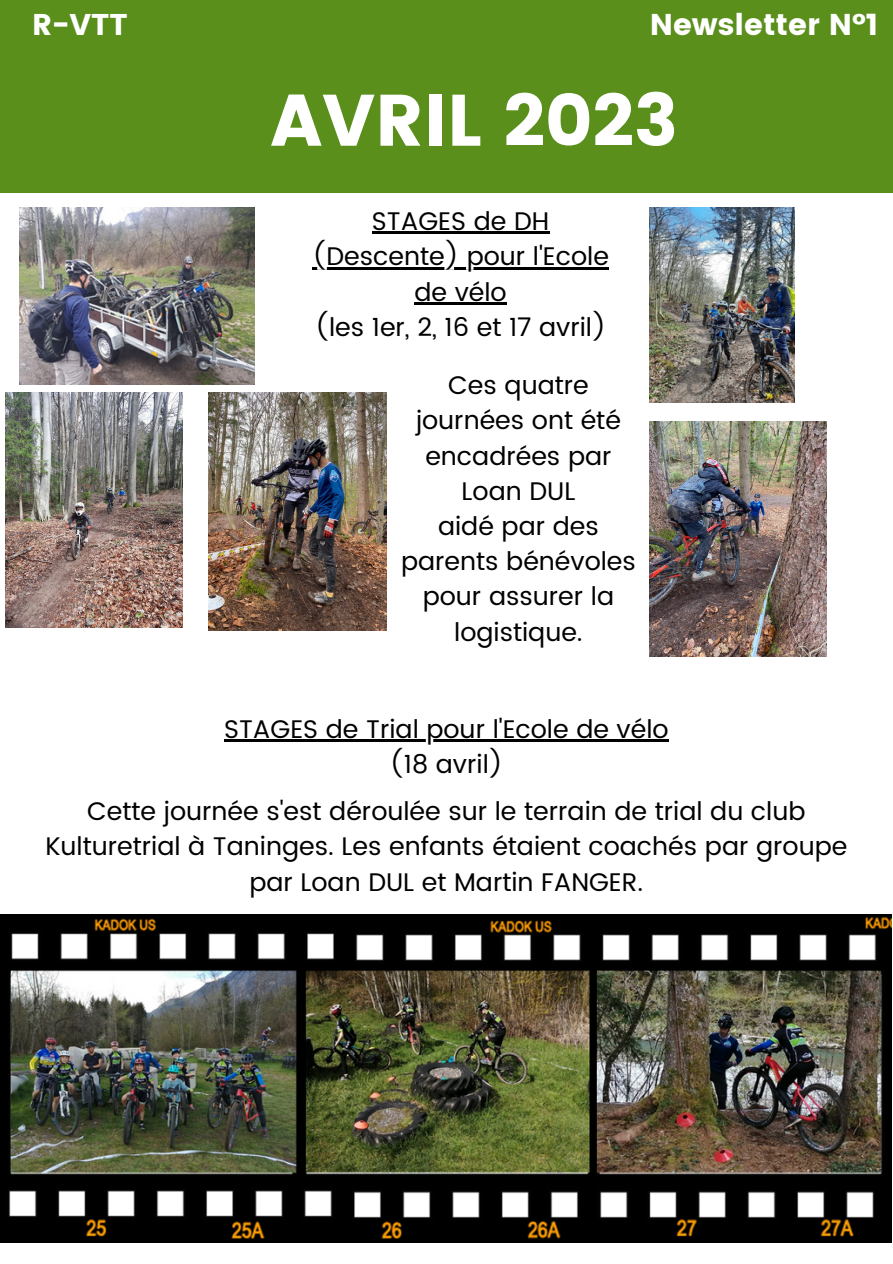
<style>
.page{position:relative;width:893px;height:1264px;background:#fff}
.page>*{position:absolute;margin:0;border:0;box-sizing:border-box;transform-origin:0 0}
.t1{font:72.75px "Poppins";color:#fff}
.t2{font:30px "Poppins";color:#fff}
.t3{font:25.5px/35.2px "Poppins";color:#000;text-align:center}
</style>
<div class="page">
<div style="left:0;top:0;width:892px;height:193px;background:#5a8f1c"></div>
<img style="left:649px;top:208px;width:145px;height:194px">
<img style="left:20px;top:208px;width:235px;height:176px">
<img style="left:0;top:914px;width:891px;height:328px">
<img style="left:6px;top:392px;width:176px;height:235px">
<img style="left:208px;top:392px;width:179px;height:239px">
<img style="left:649px;top:421px;width:177px;height:235px">
<hr style="left:372px;top:232px;width:177px;height:2px;background:#000">
<hr style="left:312px;top:267px;width:297px;height:2px;background:#000">
<hr style="left:414px;top:302px;width:92px;height:2px;background:#000">
<hr style="left:224px;top:739px;width:444px;height:2px;background:#000">
<p class="t2" style="left:32px;top:8px;width:97px">R-VTT</p>
<p class="t2" style="left:649px;top:8px;width:230px">Newsletter N°1</p>
<p class="t1" style="left:270px;top:78px;width:409px">AVRIL 2023</p>
<p class="t3" style="left:312px;top:204px;width:298px">STAGES de DH (Descente) pour l'Ecole de vélo</p>
<p class="t3" style="left:315px;top:309px;width:293px">(les 1er, 2, 16 et 17 avril)</p>
<p class="t3" style="left:416px;top:367px;width:206px">Ces quatre journées ont été encadrées par<br>Loan DUL</p>
<p class="t3" style="left:401px;top:508px;width:236px">aidé par des parents bénévoles pour assurer la logistique.</p>
<p class="t3" style="left:224px;top:711px;width:446px">STAGES de Trial pour l'Ecole de vélo</p>
<p class="t3" style="left:389px;top:746px;width:115px">(18 avril)</p>
<p class="t3" style="left:45px;top:793px;width:803px">Cette journée s'est déroulée sur le terrain de trial du club<br>Kulturetrial à Taninges. Les enfants étaient coachés par groupe par Loan DUL et Martin FANGER.</p>
</div>
